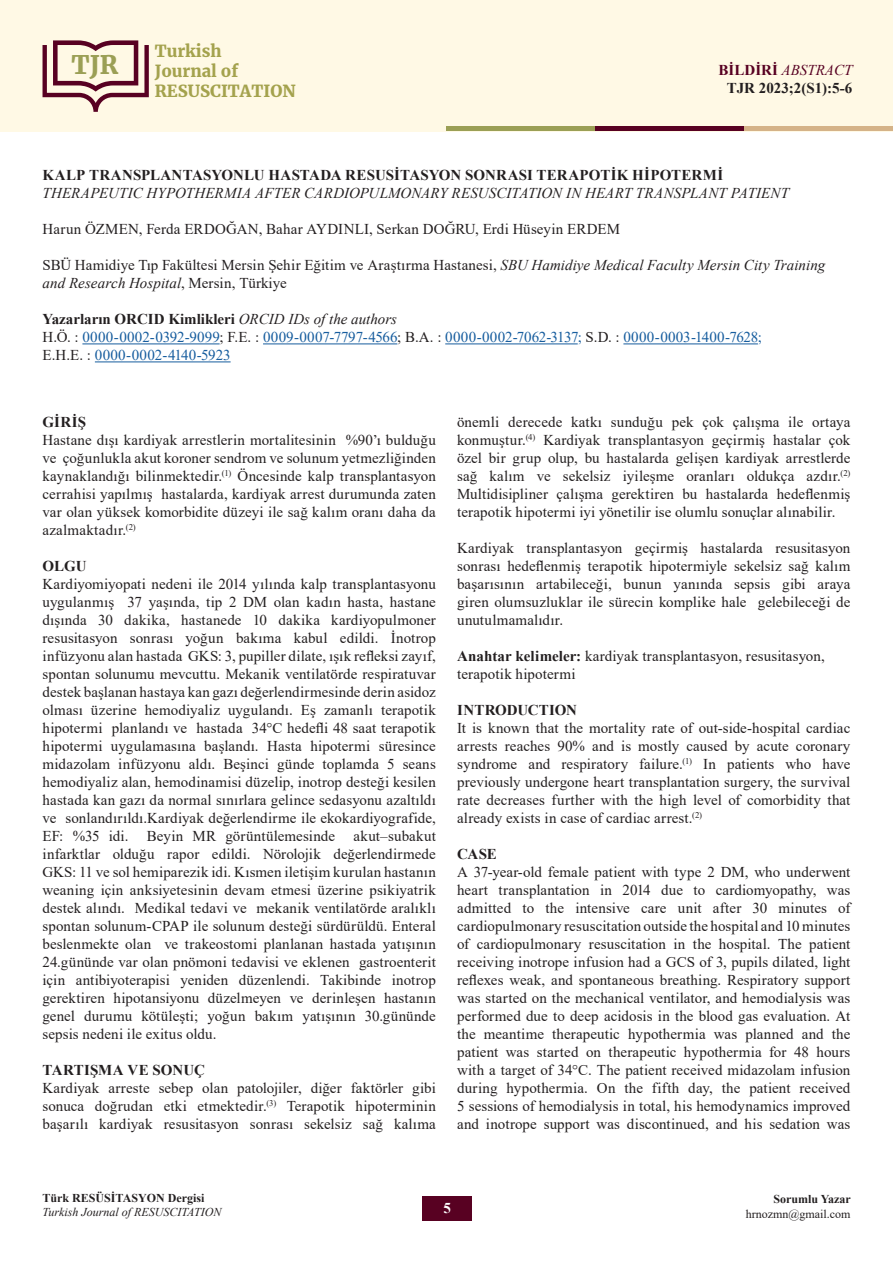
<style>
.page{position:relative;width:893px;height:1263px;background:#fff}
.page>*{position:absolute;margin:0;border:0;box-sizing:border-box;transform-origin:0 0}
.t1{font:900 25.35px "Merriweather";color:#9b9f55}
.t2{font:900 16.5px/19.8px "Merriweather";color:#a4a24d}
.Temel_Paragraf{font:15px/18px "Times New Roman";letter-spacing:.01em;color:#231f20;text-align:justify}
.Temel_Paragraf-2{font:15px/18px "Times New Roman";letter-spacing:.005em;color:#175d9e}
.Temel_Paragraf-3{font:700 15px/18px "Times New Roman";letter-spacing:.005em;color:#231f20;text-align:center}
.Temel_Paragraf-4{font:italic 15px "Times New Roman";letter-spacing:.01em;color:#231f20}
.t3{font:700 15px "Times New Roman";color:#fff}
.t4{font:700 12px "Times New Roman";color:#231f20}
.t5{font:italic 12px "Times New Roman";color:#231f20}
.t6{font:12px "Times New Roman";color:#231f20}
.s1{color:#580122}
.s2{font-weight:400;font-style:italic;color:#580122}
.s3{font-style:italic}
.s4{font-weight:700;color:#231f20}
.s5{font-style:italic;color:#231f20}
.s6{color:#231f20}
.s7{font-weight:700}
</style>
<div class="page">
<div style="left:0;top:0;width:893px;height:131px;background:#fff9e5"></div>
<svg style="left:43px;top:40px;width:106px;height:72px"></svg>
<div style="left:446px;top:126px;width:149px;height:5px;background:#9b9f55"></div>
<div style="left:595px;top:126px;width:149px;height:5px;background:#580122"></div>
<div style="left:744px;top:126px;width:149px;height:5px;background:#d5b388"></div>
<div style="left:422px;top:1196px;width:50px;height:24px;background:#580122"></div>
<hr style="left:82px;top:344px;width:138px;height:1px;background:#175d9e">
<hr style="left:263px;top:344px;width:134px;height:1px;background:#175d9e">
<hr style="left:445px;top:344px;width:133px;height:1px;background:#175d9e">
<hr style="left:623px;top:344px;width:135px;height:1px;background:#175d9e">
<hr style="left:95px;top:362px;width:136px;height:1px;background:#175d9e">
<h1 class="t1" style="left:72px;top:47px;width:48px">TJR</h1>
<p class="t2" style="left:155px;top:41px;width:142px">Turkish<br>Journal of<br>RESUSCITATION</p>
<p class="Temel_Paragraf-3" style="left:719px;top:61px;width:135px"><span class="s1">BİLDİRİ</span> <span class="s2">ABSTRACT<br></span>TJR 2023;2(S1):5-6</p>
<p class="Temel_Paragraf-3" style="left:43px;top:166px;width:682px">KALP TRANSPLANTASYONLU HASTADA RESUSİTASYON SONRASI TERAPOTİK HİPOTERMİ</p>
<p class="Temel_Paragraf-4" style="left:43px;top:183px;width:748px">THERAPEUTIC HYPOTHERMIA AFTER CARDIOPULMONARY RESUSCITATION IN HEART TRANSPLANT PATIENT</p>
<p class="Temel_Paragraf" style="left:43px;top:220px;width:579px">Harun ÖZMEN, Ferda ERDOĞAN, Bahar AYDINLI, Serkan DOĞRU, Erdi Hüseyin ERDEM</p>
<p class="Temel_Paragraf" style="left:43px;top:256px;width:784px">SBÜ Hamidiye Tıp Fakültesi Mersin Şehir Eğitim ve Araştırma Hastanesi, <span class="s3">SBU Hamidiye Medical Faculty Mersin City Training and Research Hospital</span>, Mersin, Türkiye</p>
<p class="Temel_Paragraf-2" style="left:43px;top:310px;width:721px"><span class="s4">Yazarların ORCID Kimlikleri</span> <span class="s5">ORCID IDs of the authors<br></span><span class="s6">H.Ö. :</span> 0000-0002-0392-9099<span class="s6">; F.E. :</span> 0009-0007-7797-4566<span class="s6">; B.A. :</span> 0000-0002-7062-3137; <span class="s6">S.D. :</span> 0000-0003-1400-7628;<br><span class="s6">E.H.E. :</span> 0000-0002-4140-5923</p>
<p class="Temel_Paragraf-3" style="left:43px;top:413px;width:45px">GİRİŞ</p>
<p class="Temel_Paragraf" style="left:43px;top:431px;width:395px">Hastane dışı kardiyak arrestlerin mortalitesinin %90’ı bulduğu ve çoğunlukla akut koroner sendrom ve solunum yetmezliğinden kaynaklandığı bilinmektedir.<sup>(1)</sup> Öncesinde kalp transplantasyon cerrahisi yapılmış hastalarda, kardiyak arrest durumunda zaten var olan yüksek komorbidite düzeyi ile sağ kalım oranı daha da azalmaktadır.<sup>(2)</sup></p>
<p class="Temel_Paragraf-3" style="left:43px;top:557px;width:46px">OLGU</p>
<p class="Temel_Paragraf" style="left:43px;top:575px;width:395px">Kardiyomiyopati nedeni ile 2014 yılında kalp transplantasyonu uygulanmış 37 yaşında, tip 2 DM olan kadın hasta, hastane dışında 30 dakika, hastanede 10 dakika kardiyopulmoner resusitasyon sonrası yoğun bakıma kabul edildi. İnotrop infüzyonu alan hastada GKS: 3, pupiller dilate, ışık refleksi zayıf, spontan solunumu mevcuttu. Mekanik ventilatörde respiratuvar destek başlanan hastaya kan gazı değerlendirmesinde derin asidoz olması üzerine hemodiyaliz uygulandı. Eş zamanlı terapotik hipotermi planlandı ve hastada 34°C hedefli 48 saat terapotik hipotermi uygulamasına başlandı. Hasta hipotermi süresince midazolam infüzyonu aldı. Beşinci günde toplamda 5 seans hemodiyaliz alan, hemodinamisi düzelip, inotrop desteği kesilen hastada kan gazı da normal sınırlara gelince sedasyonu azaltıldı ve sonlandırıldı.Kardiyak değerlendirme ile ekokardiyografide, EF: %35 idi. Beyin MR görüntülemesinde akut–subakut infarktlar olduğu rapor edildi. Nörolojik değerlendirmede GKS: 11 ve sol hemiparezik idi. Kısmen iletişim kurulan hastanın weaning için anksiyetesinin devam etmesi üzerine psikiyatrik destek alındı. Medikal tedavi ve mekanik ventilatörde aralıklı spontan solunum-CPAP ile solunum desteği sürdürüldü. Enteral beslenmekte olan ve trakeostomi planlanan hastada yatışının 24.gününde var olan pnömoni tedavisi ve eklenen gastroenterit için antibiyoterapisi yeniden düzenlendi. Takibinde inotrop gerektiren hipotansiyonu düzelmeyen ve derinleşen hastanın genel durumu kötüleşti; yoğun bakım yatışının 30.gününde sepsis nedeni ile exitus oldu.</p>
<p class="Temel_Paragraf-3" style="left:43px;top:1061px;width:164px">TARTIŞMA VE SONUÇ</p>
<p class="Temel_Paragraf" style="left:43px;top:1079px;width:395px">Kardiyak arreste sebep olan patolojiler, diğer faktörler gibi sonuca doğrudan etki etmektedir.<sup>(3)</sup> Terapotik hipoterminin başarılı kardiyak resusitasyon sonrası sekelsiz sağ kalıma</p>
<p class="Temel_Paragraf" style="left:457px;top:413px;width:395px">önemli derecede katkı sunduğu pek çok çalışma ile ortaya konmuştur.<sup>(4)</sup> Kardiyak transplantasyon geçirmiş hastalar çok özel bir grup olup, bu hastalarda gelişen kardiyak arrestlerde sağ kalım ve sekelsiz iyileşme oranları oldukça azdır.<sup>(2)<br></sup>Multidisipliner çalışma gerektiren bu hastalarda hedeflenmiş terapotik hipotermi iyi yönetilir ise olumlu sonuçlar alınabilir.</p>
<p class="Temel_Paragraf" style="left:457px;top:539px;width:395px">Kardiyak transplantasyon geçirmiş hastalarda resusitasyon sonrası hedeflenmiş terapotik hipotermiyle sekelsiz sağ kalım başarısının artabileceği, bunun yanında sepsis gibi araya giren olumsuzluklar ile sürecin komplike hale gelebileceği de unutulmamalıdır.</p>
<p class="Temel_Paragraf" style="left:457px;top:647px;width:369px"><span class="s7">Anahtar kelimeler:</span> kardiyak transplantasyon, resusitasyon, terapotik hipotermi</p>
<p class="Temel_Paragraf-3" style="left:457px;top:701px;width:121px">INTRODUCTION</p>
<p class="Temel_Paragraf" style="left:457px;top:719px;width:395px">It is known that the mortality rate of out-side-hospital cardiac arrests reaches 90% and is mostly caused by acute coronary syndrome and respiratory failure.<sup>(1)</sup> In patients who have previously undergone heart transplantation surgery, the survival rate decreases further with the high level of comorbidity that already exists in case of cardiac arrest.<sup>(2)</sup></p>
<p class="Temel_Paragraf-3" style="left:457px;top:845px;width:41px">CASE</p>
<p class="Temel_Paragraf" style="left:457px;top:863px;width:395px">A 37-year-old female patient with type 2 DM, who underwent heart transplantation in 2014 due to cardiomyopathy, was admitted to the intensive care unit after 30 minutes of cardiopulmonary resuscitation outside the hospital and 10 minutes of cardiopulmonary resuscitation in the hospital. The patient receiving inotrope infusion had a GCS of 3, pupils dilated, light reflexes weak, and spontaneous breathing. Respiratory support was started on the mechanical ventilator, and hemodialysis was performed due to deep acidosis in the blood gas evaluation. At the meantime therapeutic hypothermia was planned and the patient was started on therapeutic hypothermia for 48 hours with a target of 34°C. The patient received midazolam infusion during hypothermia. On the fifth day, the patient received 5 sessions of hemodialysis in total, his hemodynamics improved and inotrope support was discontinued, and his sedation was</p>
<p class="t4" style="left:43px;top:1189px;width:163px">Türk RESÜSİTASYON Dergisi</p>
<p class="t5" style="left:43px;top:1204px;width:181px">Turkish Journal of RESUSCITATION</p>
<p class="t3" style="left:443px;top:1197px;width:9px">5</p>
<p class="t4" style="left:773px;top:1191px;width:79px">Sorumlu Yazar</p>
<p class="t6" style="left:746px;top:1205px;width:106px">hrnozmn@gmail.com</p>
</div>
